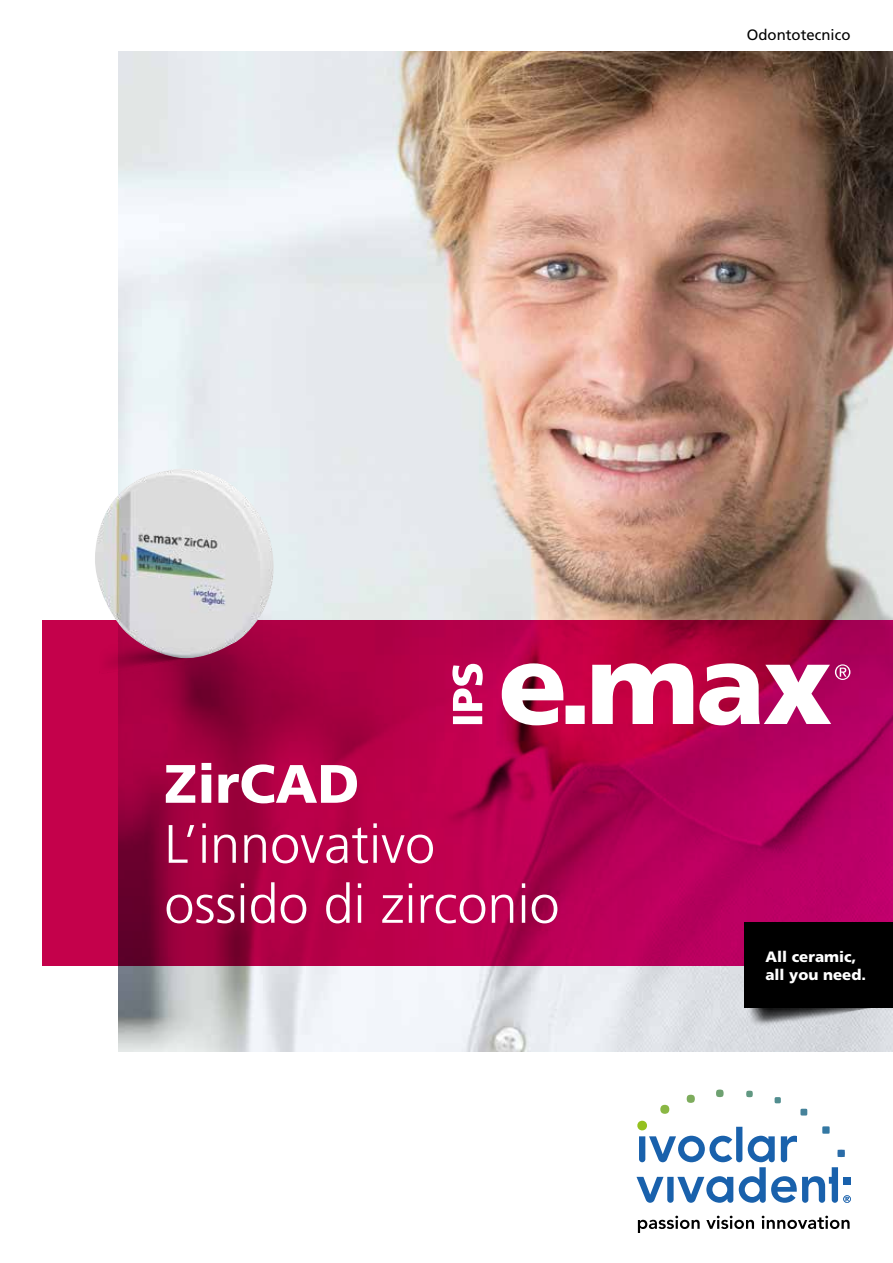
<style>
.page{position:relative;width:893px;height:1263px;background:#fff}
.page>*{position:absolute;margin:0;border:0;box-sizing:border-box;transform-origin:0 0}
.t1{font:300 54px/60px "Frutiger";color:#fff}
.t2{font:900 54px "Frutiger";color:#fff}
.t3{font:900 15px/18px "Frutiger";color:#fff}
.t4{font:15px "Frutiger";color:#000}
</style>
<div class="page">
<img style="left:119px;top:52px;width:774px;height:999px">
<svg style="left:636px;top:1089px;width:215px;height:114px"></svg>
<svg style="left:638px;top:1216px;width:62px;height:17px"></svg>
<svg style="left:706px;top:1216px;width:48px;height:13px"></svg>
<svg style="left:762px;top:1216px;width:88px;height:13px"></svg>
<svg style="left:43px;top:621px;width:850px;height:344px;background:#b0004b"></svg>
<div style="left:744px;top:922px;width:149px;height:85px;background:#000"></div>
<img style="left:739px;top:976px;width:154px;height:76px">
<svg style="left:452px;top:664px;width:31px;height:60px"></svg>
<svg style="left:502px;top:663px;width:348px;height:62px"></svg>
<img style="left:57px;top:620px;width:162px;height:86px">
<img style="left:95px;top:469px;width:187px;height:192px">
<p class="t4" style="left:747px;top:26px;width:105px">Odontotecnico</p>
<p class="t2" style="left:164px;top:751px;width:197px">ZirCAD</p>
<p class="t1" style="left:164px;top:815px;width:397px">L’innovativo ossido di zirconio</p>
<p class="t3" style="left:765px;top:948px;width:102px">All ceramic, all you need.</p>
</div>
